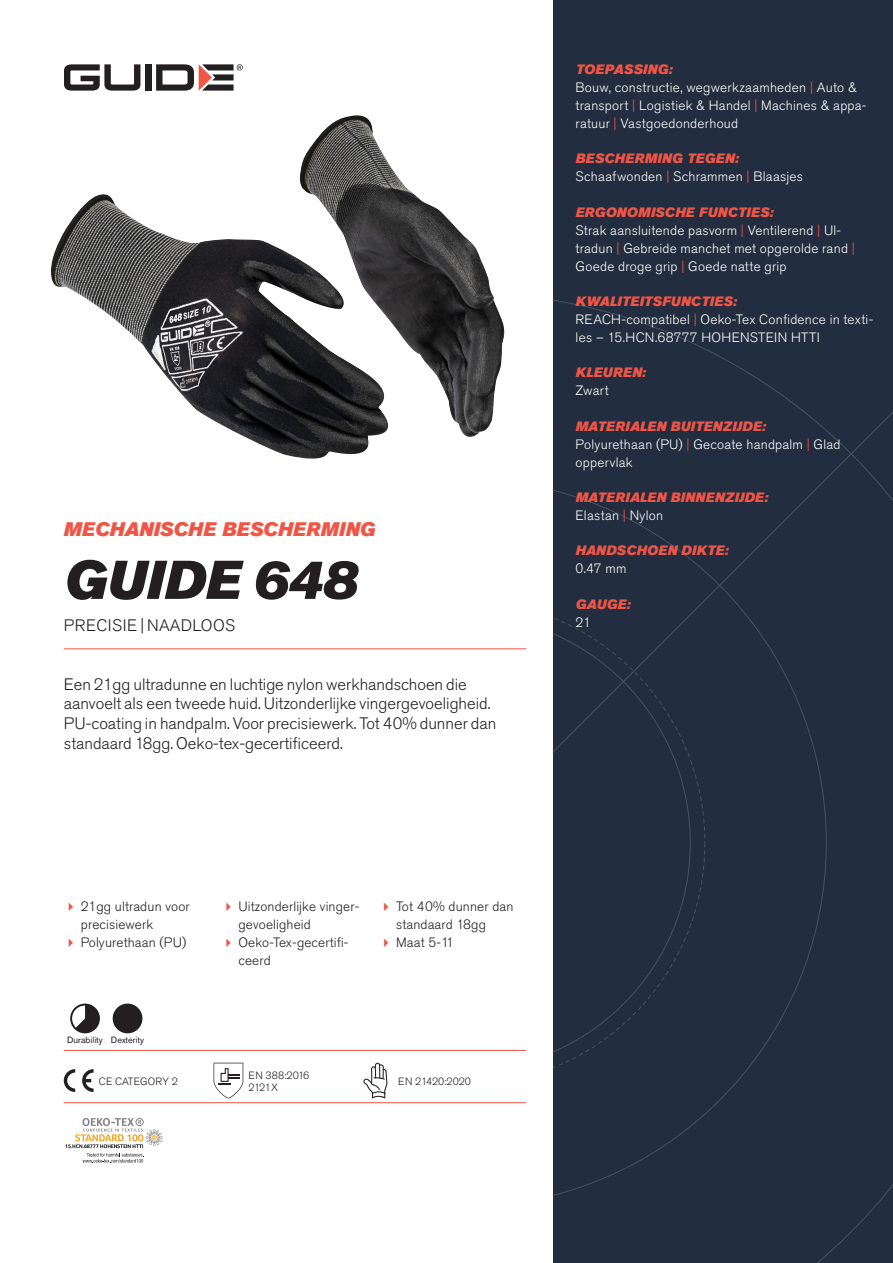
<style>
.page{position:relative;width:893px;height:1263px;background:#fff}
.page>*{position:absolute;margin:0;border:0;box-sizing:border-box;transform-origin:0 0}
.Rubrik{font:italic 54px "Akzidenz Grotesk Pro Super";color:#231f20}
.Överrubrik{font:italic 19.5px "Akzidenz Grotesk Pro Super";letter-spacing:.005em;color:#f05545}
.Ingress{font:300 16.5px/19.8px "Akzidenz Grotesk Pro";color:#231f20}
.Product_-_AltSegment{font:300 16.5px "Akzidenz Grotesk Pro";letter-spacing:.03em;color:#231f20}
.Produkt_-_Brödtext{font:300 13.5px/18px "Akzidenz Grotesk Pro";letter-spacing:.02em;color:#fff}
.Produkt_-_Namn{font:italic 13.5px "Akzidenz Grotesk Pro Super";letter-spacing:.015em;color:#f05545}
.t1{font:300 13.5px/18px "Akzidenz Grotesk Pro";letter-spacing:.01em;color:#231f20}
.t2{font:300 10.5px "Akzidenz Grotesk Pro";color:#231f20}
.Produkt_-_Egenskaper{font:9px "Akzidenz Grotesk Pro";color:#231f20}
.s1{color:#f05545}
</style>
<div class="page">
<div style="left:145px;top:64px;width:7px;height:27px;background:#231f20"></div>
<svg style="left:156px;top:64px;width:87px;height:27px"></svg>
<svg style="left:64px;top:64px;width:76px;height:27px"></svg>
<div style="left:553px;top:0;width:340px;height:1263px;background:#222d3f"></div>
<svg style="left:553px;top:300px;width:340px;height:963px"></svg>
<hr style="left:64px;top:1050px;width:462px;height:1px;background:#f05545">
<hr style="left:64px;top:1102px;width:462px;height:1px;background:#f05545">
<svg style="left:70px;top:1003px;width:30px;height:30px"></svg>
<div style="left:113px;top:1003px;width:29px;height:30px;background:#231f20;border-radius:50%"></div>
<svg style="left:64px;top:1069px;width:11px;height:23px"></svg>
<svg style="left:82px;top:1069px;width:12px;height:23px"></svg>
<svg style="left:214px;top:1063px;width:29px;height:35px"></svg>
<svg style="left:363px;top:1063px;width:24px;height:35px"></svg>
<svg style="left:65px;top:1118px;width:98px;height:45px"></svg>
<img style="left:51px;top:115px;width:454px;height:344px">
<hr style="left:64px;top:648px;width:462px;height:1px;background:#f05545">
<p class="Överrubrik" style="left:64px;top:517px;width:313px">MECHANISCHE BESCHERMING</p>
<p class="Rubrik" style="left:64px;top:545px;width:295px">GUIDE 648</p>
<p class="Product_-_AltSegment" style="left:64px;top:615px;width:173px">PRECISIE | NAADLOOS</p>
<p class="Ingress" style="left:64px;top:674px;width:434px">Een 21gg ultradunne en luchtige nylon werkhandschoen die aanvoelt als een tweede huid. Uitzonderlijke vingergevoeligheid.<br>PU-coating in handpalm. Voor precisiewerk. Tot 40% dunner dan standaard 18gg. Oeko-tex-gecertificeerd.</p>
<p class="t1" style="left:81px;top:897px;width:110px">21gg ultradun voor precisiewerk</p>
<p class="t1" style="left:81px;top:933px;width:107px">Polyurethaan (PU)</p>
<p class="Produkt_-_Egenskaper" style="left:67px;top:1034px;width:37px">Durability</p>
<p class="Produkt_-_Egenskaper" style="left:111px;top:1034px;width:35px">Dexterity</p>
<p class="t2" style="left:99px;top:1074px;width:81px">CE CATEGORY 2</p>
<p class="t1" style="left:238px;top:897px;width:122px">Uitzonderlijke vinger&shy;gevoeligheid</p>
<p class="t1" style="left:238px;top:933px;width:112px">Oeko-Tex-gecertifi&shy;ceerd</p>
<p class="t1" style="left:396px;top:897px;width:119px">Tot 40% dunner dan standaard 18gg</p>
<p class="t1" style="left:396px;top:933px;width:60px">Maat 5-11</p>
<p class="t2" style="left:248px;top:1068px;width:62px">EN 388:2016</p>
<p class="t2" style="left:248px;top:1080px;width:31px">2121X</p>
<p class="t2" style="left:398px;top:1074px;width:74px">EN 21420:2020</p>
<p class="Produkt_-_Namn" style="left:576px;top:60px;width:98px">TOEPASSING:</p>
<p class="Produkt_-_Brödtext" style="left:576px;top:78px;width:292px">Bouw, constructie, wegwerkzaamheden <span class="s1">|</span> Auto &amp; transport <span class="s1">|</span> Logistiek &amp; Handel <span class="s1">|</span> Machines &amp; appa&shy;ratuur <span class="s1">|</span> Vastgoedonderhoud</p>
<p class="Produkt_-_Namn" style="left:576px;top:150px;width:165px">BESCHERMING TEGEN:</p>
<p class="Produkt_-_Brödtext" style="left:576px;top:168px;width:229px">Schaafwonden <span class="s1">|</span> Schrammen <span class="s1">|</span> Blaasjes</p>
<p class="Produkt_-_Namn" style="left:576px;top:203px;width:199px">ERGONOMISCHE FUNCTIES:</p>
<p class="Produkt_-_Brödtext" style="left:576px;top:221px;width:281px">Strak aansluitende pasvorm <span class="s1">|</span> Ventilerend <span class="s1">|</span> Ul&shy;tradun <span class="s1">|</span> Gebreide manchet met opgerolde rand <span class="s1">|<br></span>Goede droge grip <span class="s1">|</span> Goede natte grip</p>
<p class="Produkt_-_Namn" style="left:576px;top:292px;width:163px">KWALITEITSFUNCTIES:</p>
<p class="Produkt_-_Brödtext" style="left:576px;top:310px;width:299px">REACH-compatibel <span class="s1">|</span> Oeko-Tex Confidence in texti&shy;les – 15.HCN.68777 HOHENSTEIN HTTI</p>
<p class="Produkt_-_Namn" style="left:576px;top:364px;width:72px">KLEUREN:</p>
<p class="Produkt_-_Brödtext" style="left:576px;top:382px;width:35px">Zwart</p>
<p class="Produkt_-_Namn" style="left:576px;top:417px;width:192px">MATERIALEN BUITENZIJDE:</p>
<p class="Produkt_-_Brödtext" style="left:576px;top:435px;width:266px">Polyurethaan (PU) <span class="s1">|</span> Gecoate handpalm <span class="s1">|</span> Glad oppervlak</p>
<p class="Produkt_-_Namn" style="left:576px;top:488px;width:194px">MATERIALEN BINNENZIJDE:</p>
<p class="Produkt_-_Brödtext" style="left:576px;top:506px;width:89px">Elastan <span class="s1">|</span> Nylon</p>
<p class="Produkt_-_Namn" style="left:576px;top:542px;width:155px">HANDSCHOEN DIKTE:</p>
<p class="Produkt_-_Brödtext" style="left:576px;top:560px;width:52px">0.47 mm</p>
<p class="Produkt_-_Namn" style="left:576px;top:595px;width:56px">GAUGE:</p>
<p class="Produkt_-_Brödtext" style="left:576px;top:613px;width:17px">21</p>
</div>
